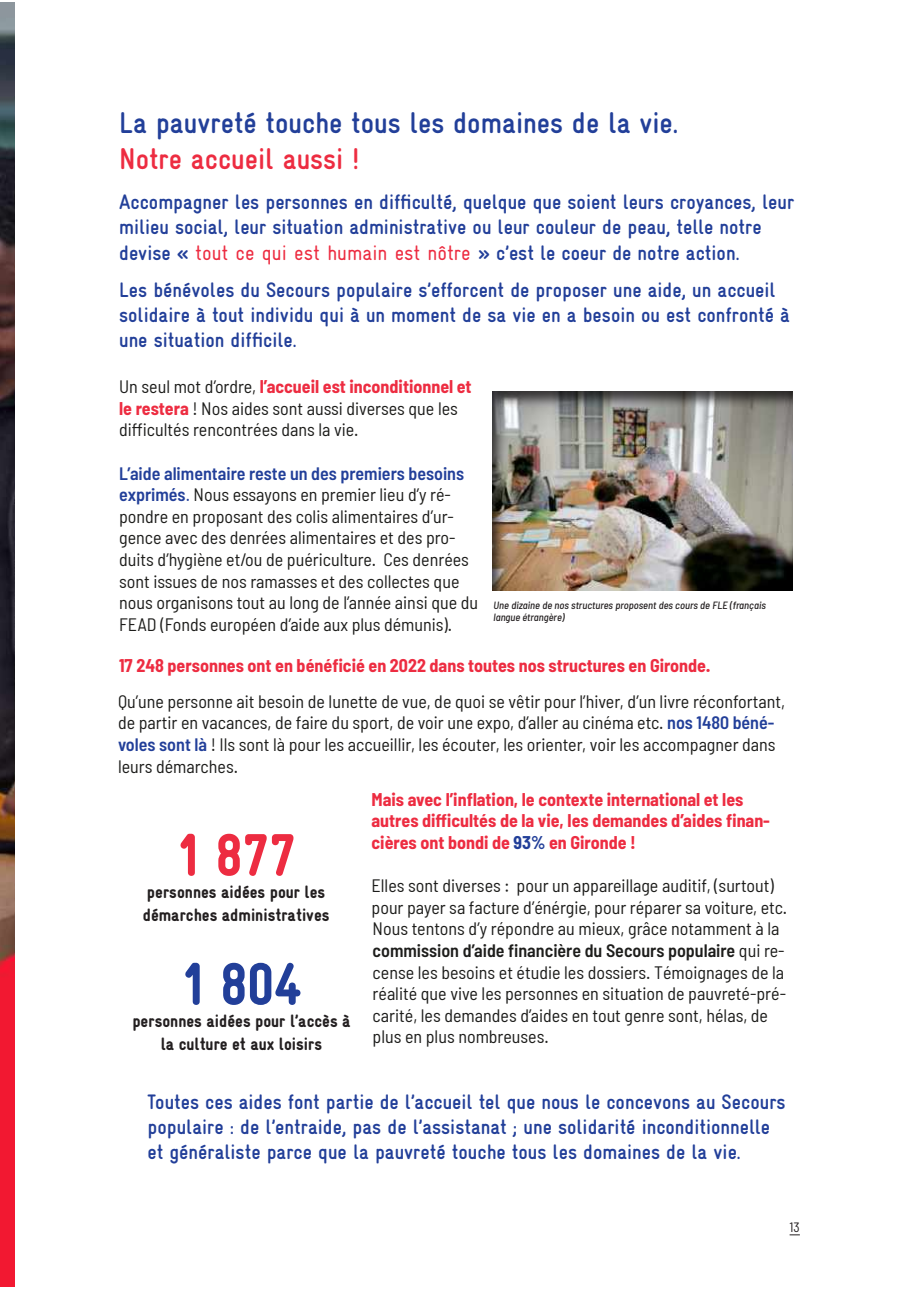
<style>
.page{position:relative;width:919px;height:1289px;background:#fff}
.page>*{position:absolute;margin:0;border:0;box-sizing:border-box;transform-origin:0 0}
.t1{font:900 60px "Gravur Condensed Pro";color:#ed2c41}
.t2{font:900 60px "Gravur Condensed Pro";color:#223f99}
.t3{font:700 30px "Gravur Condensed Pro";color:#223f99}
.t4{font:700 30px "Gravur Condensed Pro";color:#ed2c41}
.t5{font:700 21px/25.2px "Gravur Condensed Pro";color:#223f99}
.t6{font:semi-condensed 18px/21.6px "Barlow";color:#1d1d1b}
.t7{font:700 semi-condensed 18px/21.6px "Barlow";color:#ed2c41}
.t8{font:900 18px/22.5px "Gravur Condensed Pro";color:#231f20}
.t9{font:semi-condensed 13.5px "Barlow";color:#231f20}
.t10{font:italic 500 semi-condensed 10.5px/12px "Barlow";color:#231f20}
.s1{font-weight:400;color:#ed2c41}
.s2{font-weight:700;color:#ed2c41}
.s3{font-weight:600;color:#223f99}
.s4{color:#223f99}
.s5{font-weight:600}
</style>
<div class="page">
<div style="left:492px;top:390px;width:301px;height:202px;background:#231f20;opacity:.75"></div>
<img style="left:0;top:2px;width:15px;height:1284px">
<h2 class="t3" style="left:119px;top:106px;width:560px">La pauvreté touche tous les domaines de la vie.</h2>
<h2 class="t4" style="left:119px;top:142px;width:242px">Notre accueil aussi !</h2>
<p class="t5" style="left:119px;top:190px;width:676px">Accompagner les personnes en difficulté, quelque que soient leurs croyances, leur milieu social, leur situation administrative ou leur couleur de peau, telle notre devise « <span class="s1">tout ce qui est humain est nôtre</span> » c’est le coeur de notre action.</p>
<p class="t5" style="left:119px;top:277px;width:672px">Les bénévoles du Secours populaire s’efforcent de proposer une aide, un accueil solidaire à tout individu qui à un moment de sa vie en a besoin ou est confronté à une situation difficile.</p>
<p class="t6" style="left:119px;top:375px;width:354px">Un seul mot d’ordre, <span class="s2">l’accueil est inconditionnel et le restera</span> ! Nos aides sont aussi diverses que les difficultés rencontrées dans la vie.</p>
<p class="t6" style="left:119px;top:462px;width:360px"><span class="s3">L’aide alimentaire reste un des premiers besoins exprimés</span><span class="s4">.</span> Nous essayons en premier lieu d’y ré&shy;pondre en proposant des colis alimentaires d’ur&shy;gence avec des denrées alimentaires et des pro&shy;duits d’hygiène et/ou de puériculture. Ces denrées sont issues de nos ramasses et des collectes que nous organisons tout au long de l’année ainsi que du FEAD (Fonds européen d’aide aux plus démunis).</p>
<p class="t10" style="left:493px;top:599px;width:274px">Une dizaine de nos structures proposent des cours de FLE (français langue étrangère)</p>
<p class="t7" style="left:119px;top:654px;width:593px">17 248 personnes ont en bénéficié en 2022 dans toutes nos structures en Gironde.</p>
<p class="t6" style="left:118px;top:690px;width:668px">Qu’une personne ait besoin de lunette de vue, de quoi se vêtir pour l’hiver, d’un livre réconfortant, de partir en vacances, de faire du sport, de voir une expo, d’aller au cinéma etc. <span class="s3">nos 1480 béné&shy;voles sont là</span> ! Ils sont là pour les accueillir, les écouter, les orienter, voir les accompagner dans leurs démarches.</p>
<h1 class="t1" style="left:176px;top:821px;width:121px">1 877</h1>
<p class="t8" style="left:143px;top:880px;width:188px">personnes aidées pour les démarches administratives</p>
<h1 class="t2" style="left:181px;top:950px;width:122px">1 804</h1>
<p class="t8" style="left:132px;top:1009px;width:220px;text-align:center">personnes aidées pour l’accès à la culture et aux loisirs</p>
<p class="t7" style="left:371px;top:788px;width:400px">Mais avec l’inflation, le contexte international et les autres difficultés de la vie, les demandes d’aides finan&shy;cières ont bondi de <span class="s4">93%</span> en Gironde !</p>
<p class="t6" style="left:371px;top:874px;width:417px">Elles sont diverses : pour un appareillage auditif, (surtout) pour payer sa facture d’énérgie, pour réparer sa voiture, etc.<br>Nous tentons d’y répondre au mieux, grâce notamment à la <span class="s5">commission d’aide financière du Secours populaire</span> qui re&shy;cense les besoins et étudie les dossiers. Témoignages de la réalité que vive les personnes en situation de pauvreté-pré&shy;carité, les demandes d’aides en tout genre sont, hélas, de plus en plus nombreuses.</p>
<p class="t5" style="left:147px;top:1089px;width:639px">Toutes ces aides font partie de l’accueil tel que nous le concevons au Secours populaire : de l’entraide, pas de l’assistanat ; une solidarité inconditionnelle et généraliste parce que la pauvreté touche tous les domaines de la vie.</p>
<p class="t9" style="left:789px;top:1218px;width:12px">13</p>
</div>
